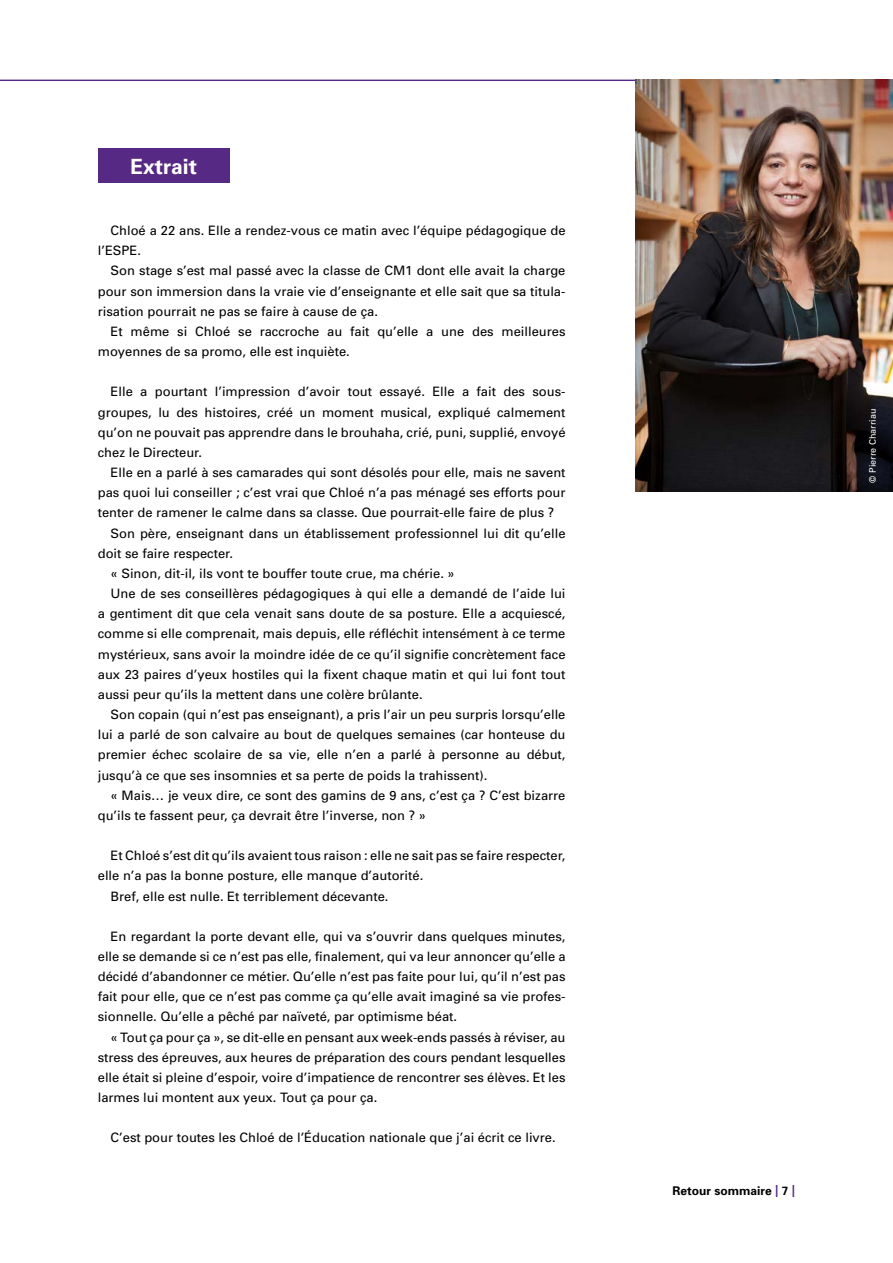
<style>
.page{position:relative;width:893px;height:1263px;background:#fff}
.page>*{position:absolute;margin:0;border:0;box-sizing:border-box;transform-origin:0 0}
.t1{font:700 21px "Univers";color:#fff}
.t2{font:12.9px/20.1px "Univers";color:#000;text-align:justify}
.t3{font:700 12px "Univers";color:#000}
.t4{font:9px "Univers";color:#fff}
.s1{color:#562a84}
</style>
<div class="page">
<hr style="left:0;top:80px;width:893px;height:1px;background:#562a84">
<div style="left:98px;top:149px;width:132px;height:34px;background:#562a84"></div>
<img style="left:636px;top:80px;width:257px;height:411px">
<h1 class="t1" style="left:130px;top:154px;width:68px">Extrait</h1>
<p class="t2" style="left:98px;top:221px;width:469px;text-indent:13px">Chloé a 22 ans. Elle a rendez-vous ce matin avec l’équipe pédagogique de l’ESPE.</p>
<p class="t2" style="left:98px;top:261px;width:469px;text-indent:13px">Son stage s’est mal passé avec la classe de CM1 dont elle avait la charge pour son immersion dans la vraie vie d’enseignante et elle sait que sa titula&shy;risation pourrait ne pas se faire à cause de ça.</p>
<p class="t2" style="left:98px;top:321px;width:469px;text-indent:13px">Et même si Chloé se raccroche au fait qu’elle a une des meilleures moyennes de sa promo, elle est inquiète.</p>
<p class="t2" style="left:98px;top:382px;width:469px;text-indent:13px">Elle a pourtant l’impression d’avoir tout essayé. Elle a fait des sous&shy;groupes, lu des histoires, créé un moment musical, expliqué calmement qu’on ne pouvait pas apprendre dans le brouhaha, crié, puni, supplié, envoyé chez le Directeur.</p>
<p class="t2" style="left:111px;top:463px;width:457px">Elle en a parlé à ses camarades qui sont désolés pour elle, mais ne savent</p>
<p class="t2" style="left:98px;top:483px;width:469px">pas quoi lui conseiller ; c’est vrai que Chloé n’a pas ménagé ses efforts pour</p>
<p class="t2" style="left:98px;top:503px;width:458px">tenter de ramener le calme dans sa classe. Que pourrait-elle faire de plus ?</p>
<p class="t2" style="left:111px;top:523px;width:456px">Son père, enseignant dans un établissement professionnel lui dit qu’elle</p>
<p class="t2" style="left:98px;top:543px;width:137px">doit se faire respecter.</p>
<p class="t2" style="left:111px;top:563px;width:346px">« Sinon, dit-il, ils vont te bouffer toute crue, ma chérie. »</p>
<p class="t2" style="left:111px;top:584px;width:456px">Une de ses conseillères pédagogiques à qui elle a demandé de l’aide lui</p>
<p class="t2" style="left:98px;top:604px;width:469px">a gentiment dit que cela venait sans doute de sa posture. Elle a acquiescé,</p>
<p class="t2" style="left:98px;top:624px;width:469px">comme si elle comprenait, mais depuis, elle réfléchit intensément à ce terme</p>
<p class="t2" style="left:98px;top:644px;width:469px">mystérieux, sans avoir la moindre idée de ce qu’il signifie concrètement face</p>
<p class="t2" style="left:98px;top:664px;width:469px">aux 23 paires d’yeux hostiles qui la fixent chaque matin et qui lui font tout</p>
<p class="t2" style="left:98px;top:684px;width:326px">aussi peur qu’ils la mettent dans une colère brûlante.</p>
<p class="t2" style="left:111px;top:705px;width:456px">Son copain (qui n’est pas enseignant), a pris l’air un peu surpris lorsqu’elle</p>
<p class="t2" style="left:98px;top:725px;width:469px">lui a parlé de son calvaire au bout de quelques semaines (car honteuse du</p>
<p class="t2" style="left:98px;top:745px;width:469px">premier échec scolaire de sa vie, elle n’en a parlé à personne au début,</p>
<p class="t2" style="left:98px;top:765px;width:391px">jusqu’à ce que ses insomnies et sa perte de poids la trahissent).</p>
<p class="t2" style="left:111px;top:785px;width:456px">« Mais… je veux dire, ce sont des gamins de 9 ans, c’est ça ? C’est bizarre</p>
<p class="t2" style="left:98px;top:805px;width:330px">qu’ils te fassent peur, ça devrait être l’inverse, non ? »</p>
<p class="t2" style="left:111px;top:846px;width:456px">Et Chloé s’est dit qu’ils avaient tous raison : elle ne sait pas se faire respecter,</p>
<p class="t2" style="left:98px;top:866px;width:327px">elle n’a pas la bonne posture, elle manque d’autorité.</p>
<p class="t2" style="left:111px;top:886px;width:280px">Bref, elle est nulle. Et terriblement décevante.</p>
<p class="t2" style="left:98px;top:926px;width:469px;text-indent:13px">En regardant la porte devant elle, qui va s’ouvrir dans quelques minutes, elle se demande si ce n’est pas elle, finalement, qui va leur annoncer qu’elle a décidé d’abandonner ce métier. Qu’elle n’est pas faite pour lui, qu’il n’est pas fait pour elle, que ce n’est pas comme ça qu’elle avait imaginé sa vie profes&shy;sionnelle. Qu’elle a pêché par naïveté, par optimisme béat.</p>
<p class="t2" style="left:98px;top:1027px;width:469px;text-indent:13px">« Tout ça pour ça », se dit-elle en pensant aux week-ends passés à réviser, au stress des épreuves, aux heures de préparation des cours pendant lesquelles elle était si pleine d’espoir, voire d’impatience de rencontrer ses élèves. Et les larmes lui montent aux yeux. Tout ça pour ça.</p>
<p class="t2" style="left:111px;top:1128px;width:447px">C’est pour toutes les Chloé de l’Éducation nationale que j’ai écrit ce livre.</p>
<p class="t4" style="left:867px;top:483px;width:75px;rotate:-90deg">© Pierre Charriau</p>
<p class="t3" style="left:672px;top:1183px;width:124px">Retour sommaire <span class="s1">|</span> 7 <span class="s1">|</span></p>
</div>
